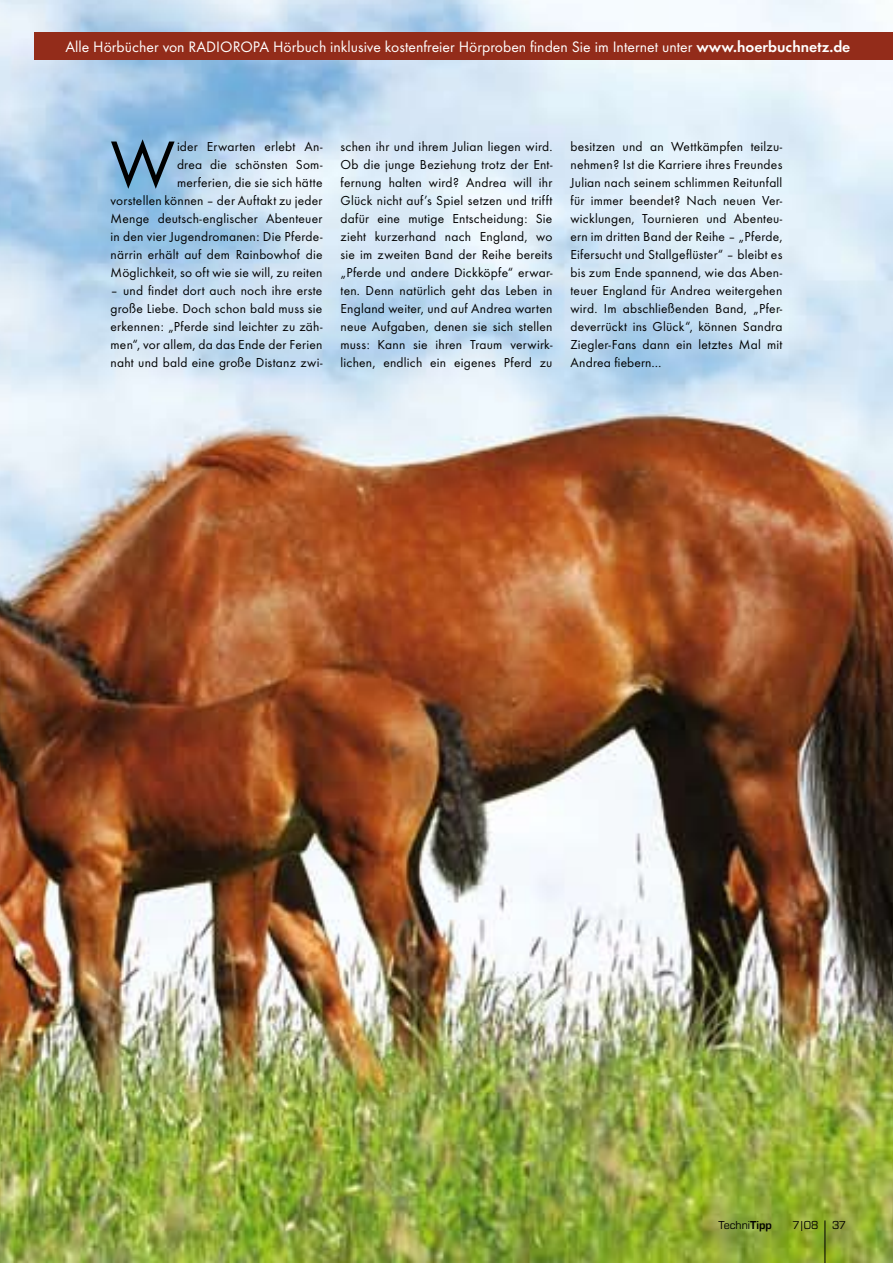
<style>
.page{position:relative;width:893px;height:1263px;background:#fff}
.page>*{position:absolute;margin:0;border:0;box-sizing:border-box;transform-origin:0 0}
.t1{font:67.5px "Function";color:#000}
.t2{font:15.75px "Function";color:#fff}
.t3{font:13.5px/18px "Function";letter-spacing:.015em;color:#000;text-align:justify}
.t4{font:12px "Micro Square";color:#000}
.s1{font-weight:700}
</style>
<div class="page">
<img style="left:0;top:0;width:893px;height:1263px">
<div style="left:34px;top:32px;width:859px;height:28px;background:#932c1a"></div>
<hr style="left:825px;top:1220px;width:1px;height:43px;background:#000">
<p class="t2" style="left:65px;top:37px;width:786px">Alle Hörbücher von RADIOROPA Hörbuch inklusive kostenfreier Hörproben finden Sie im Internet unter <span class="s1">www.hoerbuchnetz.de</span></p>
<h1 class="t1" style="left:111px;top:125px;width:66px">W</h1>
<p class="t3" style="left:111px;top:137px;width:213px;text-align:right">ider Erwarten erlebt An-<br>drea die schönsten Som-<br>merferien, die sie sich hätte<br>vorstellen können – der Auftakt zu jeder Menge deutsch-englischer Abenteuer in den vier Jugendromanen: Die Pferde&shy;närrin erhält auf dem Rainbowhof die Möglichkeit, so oft wie sie will, zu reiten</p>
<p class="t3" style="left:111px;top:281px;width:213px">– und findet dort auch noch ihre erste große Liebe. Doch schon bald muss sie erkennen: „Pferde sind leichter zu zäh&shy;men“, vor allem, da das Ende der Ferien naht und bald eine große Distanz zwi-</p>
<p class="t3" style="left:340px;top:137px;width:213px">schen ihr und ihrem Julian liegen wird.<br>Ob die junge Beziehung trotz der Ent&shy;fernung halten wird? Andrea will ihr Glück nicht auf’s Spiel setzen und trifft dafür eine mutige Entscheidung: Sie zieht kurzerhand nach England, wo sie im zweiten Band der Reihe bereits „Pferde und andere Dickköpfe“ erwar&shy;ten. Denn natürlich geht das Leben in England weiter, und auf Andrea warten neue Aufgaben, denen sie sich stellen muss: Kann sie ihren Traum verwirk&shy;lichen, endlich ein eigenes Pferd zu</p>
<p class="t3" style="left:570px;top:137px;width:213px">besitzen und an Wettkämpfen teilzu&shy;nehmen? Ist die Karriere ihres Freundes Julian nach seinem schlimmen Reitunfall für immer beendet? Nach neuen Ver&shy;wicklungen, Tournieren und Abenteu&shy;ern im dritten Band der Reihe – „Pferde, Eifersucht und Stallgeflüster“ – bleibt es bis zum Ende spannend, wie das Aben&shy;teuer England für Andrea weitergehen wird. Im abschließenden Band, „Pfer&shy;deverrückt ins Glück“, können Sandra Ziegler-Fans dann ein letztes Mal mit Andrea fiebern…</p>
<p class="t4" style="left:719px;top:1219px;width:55px">Techni<span class="s1">Tipp</span></p>
<p class="t4" style="left:792px;top:1219px;width:55px">7|08 37</p>
</div>
